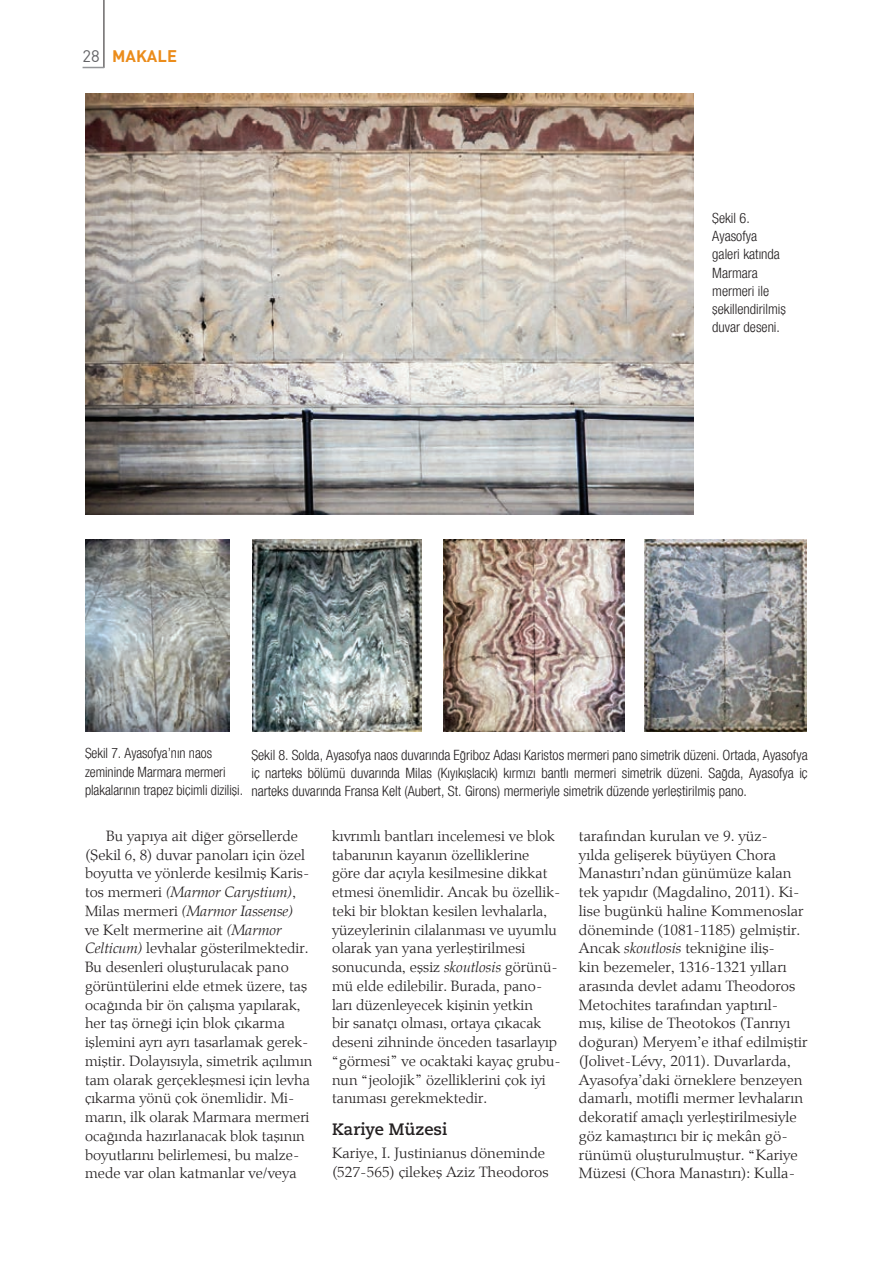
<style>
.page{position:relative;width:893px;height:1263px;background:#fff}
.page>*{position:absolute;margin:0;border:0;box-sizing:border-box;transform-origin:0 0}
.arabaslik{font:700 16.5px "Caecilia";color:#231f20}
.t1{font:16.5px "dinbold T";color:#eb8c1b}
.metin{font:15px/18.8px "Palatino Light T";color:#231f20}
.resimalti{font:14.25px/18.3px "Helvetica LCT";color:#231f20}
.s1{font-family:"DINPLAINT";color:#636366}
.s2{font-family:"Palatino Light Italic T"}
</style>
<div class="page">
<hr style="left:104px;top:0;width:1px;height:68px;background:#231f20">
<svg style="left:83px;top:67px;width:21px;height:1px"></svg>
<img style="left:85px;top:94px;width:608px;height:420px">
<img style="left:85px;top:539px;width:144px;height:193px">
<img style="left:253px;top:539px;width:169px;height:193px">
<img style="left:443px;top:539px;width:182px;height:192px">
<img style="left:644px;top:539px;width:163px;height:193px">
<p class="t1" style="left:83px;top:46px;width:96px"><span class="s1">28</span> MAKALE</p>
<p class="resimalti" style="left:712px;top:208px;width:75px">Şekil 6.<br>Ayasofya galeri katında<br>Marmara mermeri ile şekillendirilmiş duvar deseni.</p>
<p class="resimalti" style="left:85px;top:744px;width:159px">Şekil 7. Ayasofya’nın naos zemininde Marmara mermeri plakalarının trapez biçimli dizilişi.</p>
<p class="resimalti" style="left:251px;top:745px;width:558px;text-align:justify">Şekil 8. Solda, Ayasofya naos duvarında Eğriboz Adası Karistos mermeri pano simetrik düzeni. Ortada, Ayasofya iç narteks bölümü duvarında Milas (Kıyıkışlacık) kırmızı bantlı mermeri simetrik düzeni. Sağda, Ayasofya iç narteks duvarında Fransa Kelt (Aubert, St. Girons) mermeriyle simetrik düzende yerleştirilmiş pano.</p>
<p class="metin" style="left:85px;top:827px;width:229px;text-indent:21px">Bu yapıya ait diğer görsellerde (Şekil 6, 8) duvar panoları için özel boyutta ve yönlerde kesilmiş Karis&shy;tos mermeri <span class="s2">(Marmor Carystium)</span>, Milas mermeri <span class="s2">(Marmor Iassense)<br></span>ve Kelt mermerine ait <span class="s2">(Marmor Celticum)</span> levhalar gösterilmektedir.<br>Bu desenleri oluşturulacak pano görüntülerini elde etmek üzere, taş ocağında bir ön çalışma yapılarak, her taş örneği için blok çıkarma işlemini ayrı ayrı tasarlamak gerek&shy;miştir. Dolayısıyla, simetrik açılımın tam olarak gerçekleşmesi için levha çıkarma yönü çok önemlidir. Mi&shy;marın, ilk olarak Marmara mermeri ocağında hazırlanacak blok taşının boyutlarını belirlemesi, bu malze&shy;mede var olan katmanlar ve/veya</p>
<p class="metin" style="left:332px;top:827px;width:230px">kıvrımlı bantları incelemesi ve blok tabanının kayanın özelliklerine göre dar açıyla kesilmesine dikkat etmesi önemlidir. Ancak bu özellik&shy;teki bir bloktan kesilen levhalarla, yüzeylerinin cilalanması ve uyumlu olarak yan yana yerleştirilmesi sonucunda, eşsiz <span class="s2">skoutlosis</span> görünü&shy;mü elde edilebilir. Burada, pano&shy;ları düzenleyecek kişinin yetkin<br>bir sanatçı olması, ortaya çıkacak deseni zihninde önceden tasarlayıp “görmesi” ve ocaktaki kayaç grubu&shy;nun “jeolojik” özelliklerini çok iyi tanıması gerekmektedir.</p>
<p class="arabaslik" style="left:332px;top:1119px;width:117px">Kariye Müzesi</p>
<p class="metin" style="left:332px;top:1144px;width:218px">Kariye, I. Justinianus döneminde (527-565) çilekeş Aziz Theodoros</p>
<p class="metin" style="left:579px;top:827px;width:230px">tarafından kurulan ve 9. yüz-<br>yılda gelişerek büyüyen Chora Manastırı’ndan günümüze kalan tek yapıdır (Magdalino, 2011). Ki&shy;lise bugünkü haline Kommenoslar döneminde (1081-1185) gelmiştir.<br>Ancak <span class="s2">skoutlosis</span> tekniğine iliş-<br>kin bezemeler, 1316-1321 yılları arasında devlet adamı Theodoros Metochites tarafından yaptırıl&shy;mış, kilise de Theotokos (Tanrıyı doğuran) Meryem’e ithaf edilmiştir (Jolivet-Lévy, 2011). Duvarlarda, Ayasofya’daki örneklere benzeyen damarlı, motifli mermer levhaların dekoratif amaçlı yerleştirilmesiyle göz kamaştırıcı bir iç mekân gö&shy;rünümü oluşturulmuştur. “Kariye Müzesi (Chora Manastırı): Kulla-</p>
</div>
